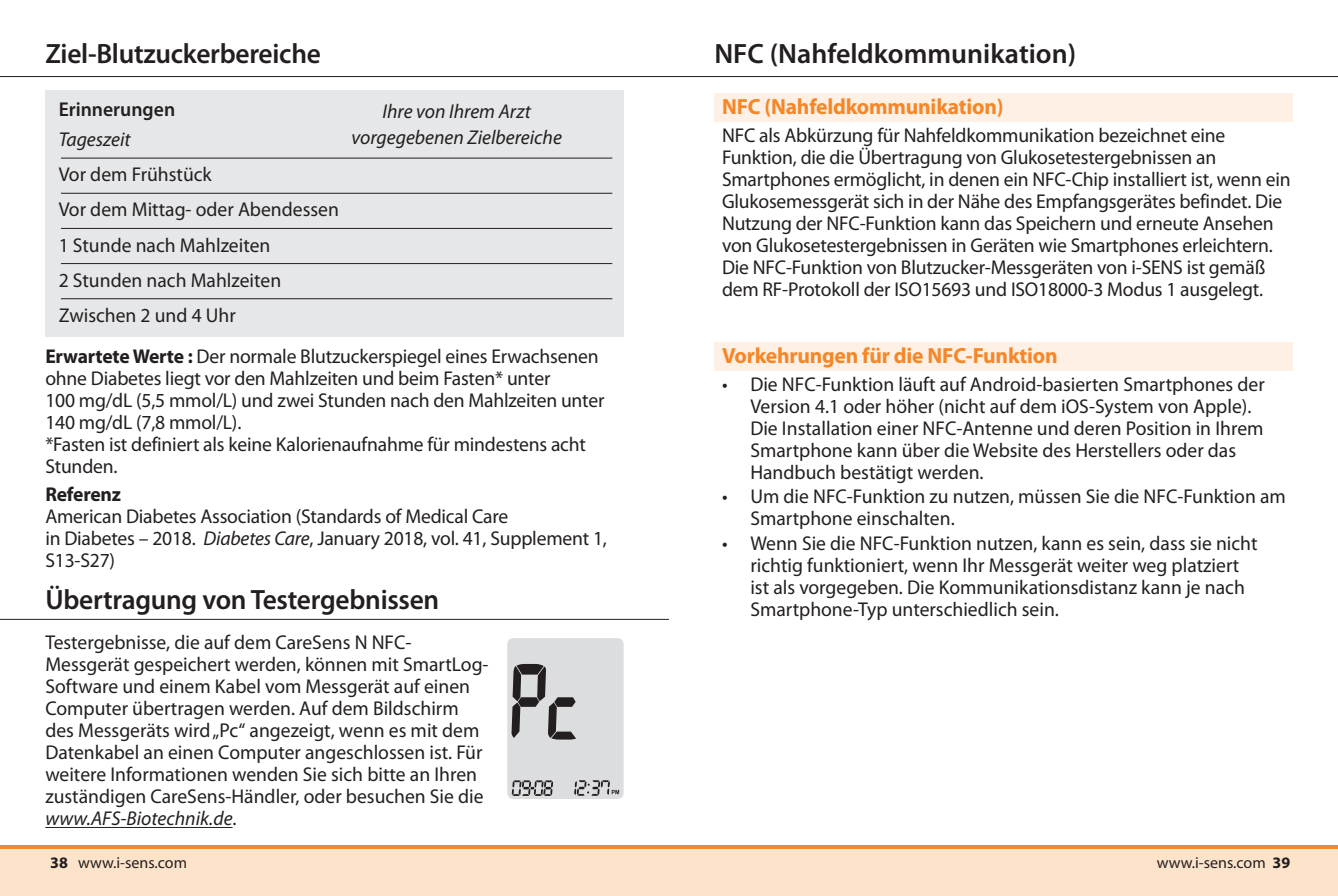
<style>
.page{position:relative;width:1338px;height:896px;background:#fff}
.page>*{position:absolute;margin:0;border:0;box-sizing:border-box;transform-origin:0 0}
.제목{font:600 28px "Myriad Pro";letter-spacing:-.01em;color:#231f20}
.본문{font:700 22px "Myriad Pro";letter-spacing:-.01em;color:#f58728}
.본문-2{font:20px/22px "Myriad Pro";letter-spacing:-.005em;color:#231f20}
.본문-3{font:italic 20px "Myriad Pro";color:#231f20}
.본문-4{font:600 20px "Myriad Pro";color:#231f20}
.본문-5{font:700 20px "Myriad Pro";letter-spacing:-.01em;color:#231f20}
.t1{font:16px "Myriad Pro";color:#231f20}
.s1{font-weight:700}
.s2{font-style:italic}
</style>
<div class="page">
<div style="left:0;top:847px;width:669px;height:49px;background:#fee3cb"></div>
<div style="left:669px;top:847px;width:669px;height:49px;background:#fee3cb"></div>
<hr style="left:0;top:845px;width:669px;height:4px;background:#f58728">
<hr style="left:669px;top:845px;width:669px;height:4px;background:#f58728">
<hr style="left:0;top:76px;width:669px;height:1px;background:#231f20">
<hr style="left:669px;top:76px;width:669px;height:1px;background:#231f20">
<div style="left:714px;top:94px;width:579px;height:28px;background:#fef0e4"></div>
<div style="left:714px;top:342px;width:579px;height:29px;background:#fef0e4"></div>
<div style="left:45px;top:91px;width:579px;height:246px;background:#e6e7e9"></div>
<hr style="left:45px;top:827px;width:188px;height:1px;background:#231f20">
<hr style="left:61px;top:158px;width:551px;height:1px;background:#231f20">
<hr style="left:61px;top:193px;width:551px;height:1px;background:#231f20">
<hr style="left:61px;top:228px;width:551px;height:1px;background:#231f20">
<hr style="left:61px;top:263px;width:551px;height:1px;background:#231f20">
<hr style="left:61px;top:298px;width:551px;height:1px;background:#231f20">
<svg style="left:507px;top:638px;width:117px;height:161px;background:#c7c7c9"></svg>
<hr style="left:0;top:619px;width:669px;height:1px;background:#231f20">
<p class="제목" style="left:45px;top:36px;width:277px">Ziel-Blutzuckerbereiche</p>
<p class="본문-4" style="left:59px;top:96px;width:118px">Erinnerungen</p>
<p class="본문-3" style="left:59px;top:126px;width:74px">Tageszeit</p>
<p class="본문-2" style="left:59px;top:163px;width:155px">Vor dem Frühstück</p>
<p class="본문-2" style="left:59px;top:198px;width:282px">Vor dem Mittag- oder Abendessen</p>
<p class="본문-2" style="left:59px;top:234px;width:213px">1 Stunde nach Mahlzeiten</p>
<p class="본문-2" style="left:59px;top:269px;width:224px">2 Stunden nach Mahlzeiten</p>
<p class="본문-2" style="left:59px;top:304px;width:179px">Zwischen 2 und 4 Uhr</p>
<p class="본문-3" style="left:383px;top:99px;width:150px">Ihre von Ihrem Arzt</p>
<p class="본문-3" style="left:351px;top:125px;width:212px">vorgegebenen Zielbereiche</p>
<p class="본문-2" style="left:45px;top:345px;width:561px"><span class="s1">Erwartete Werte :</span> Der normale Blutzuckerspiegel eines Erwachsenen ohne Diabetes liegt vor den Mahlzeiten und beim Fasten* unter<br>100 mg/dL (5,5 mmol/L) und zwei Stunden nach den Mahlzeiten unter 140 mg/dL (7,8 mmol/L).<br>*Fasten ist definiert als keine Kalorienaufnahme für mindestens acht Stunden.</p>
<p class="본문-5" style="left:45px;top:481px;width:77px">Referenz</p>
<p class="본문-2" style="left:45px;top:504px;width:464px">American Diabetes Association (Standards of Medical Care</p>
<p class="본문-2" style="left:45px;top:526px;width:563px">in Diabetes – 2018. <span class="s2">Diabetes Care</span>, January 2018, vol. 41, Supplement 1,<br>S13-S27)</p>
<p class="제목" style="left:45px;top:582px;width:395px">Übertragung von Testergebnissen</p>
<p class="본문-2" style="left:45px;top:631px;width:445px">Testergebnisse, die auf dem CareSens N NFC-Messgerät gespeichert werden, können mit SmartLog-Software und einem Kabel vom Messgerät auf einen Computer übertragen werden. Auf dem Bildschirm des Messgeräts wird „Pc“ angezeigt, wenn es mit dem Datenkabel an einen Computer angeschlossen ist. Für weitere Informationen wenden Sie sich bitte an Ihren zuständigen CareSens-Händler, oder besuchen Sie die <span class="s2">www.AFS-Biotechnik.de</span>.</p>
<p class="제목" style="left:714px;top:36px;width:363px">NFC (Nahfeldkommunikation)</p>
<p class="본문" style="left:722px;top:92px;width:283px">NFC (Nahfeldkommunikation)</p>
<p class="본문-2" style="left:722px;top:124px;width:570px">NFC als Abkürzung für Nahfeldkommunikation bezeichnet eine Funktion, die die Übertragung von Glukosetestergebnissen an Smartphones ermöglicht, in denen ein NFC-Chip installiert ist, wenn ein Glukosemessgerät sich in der Nähe des Empfangsgerätes befindet. Die Nutzung der NFC-Funktion kann das Speichern und erneute Ansehen von Glukosetestergebnissen in Geräten wie Smartphones erleichtern.<br>Die NFC-Funktion von Blutzucker-Messgeräten von i-SENS ist gemäß dem RF-Protokoll der ISO15693 und ISO18000-3 Modus 1 ausgelegt.</p>
<p class="본문" style="left:722px;top:341px;width:337px">Vorkehrungen für die NFC-Funktion</p>
<p class="본문-2" style="left:750px;top:372px;width:516px;text-indent:-28px">• Die NFC-Funktion läuft auf Android-basierten Smartphones der Version 4.1 oder höher (nicht auf dem iOS-System von Apple).<br>Die Installation einer NFC-Antenne und deren Position in Ihrem Smartphone kann über die Website des Herstellers oder das Handbuch bestätigt werden.</p>
<p class="본문-2" style="left:750px;top:485px;width:537px;text-indent:-28px">• Um die NFC-Funktion zu nutzen, müssen Sie die NFC-Funktion am<br>Smartphone einschalten.</p>
<p class="본문-2" style="left:750px;top:532px;width:509px;text-indent:-28px">• Wenn Sie die NFC-Funktion nutzen, kann es sein, dass sie nicht richtig funktioniert, wenn Ihr Messgerät weiter weg platziert ist als vorgegeben. Die Kommunikationsdistanz kann je nach Smartphone-Typ unterschiedlich sein.</p>
<p class="t1" style="left:50px;top:853px;width:138px"><span class="s1">38</span> www.i-sens.com</p>
<p class="t1" style="left:1157px;top:853px;width:135px">www.i-sens.com <span class="s1">39</span></p>
</div>
